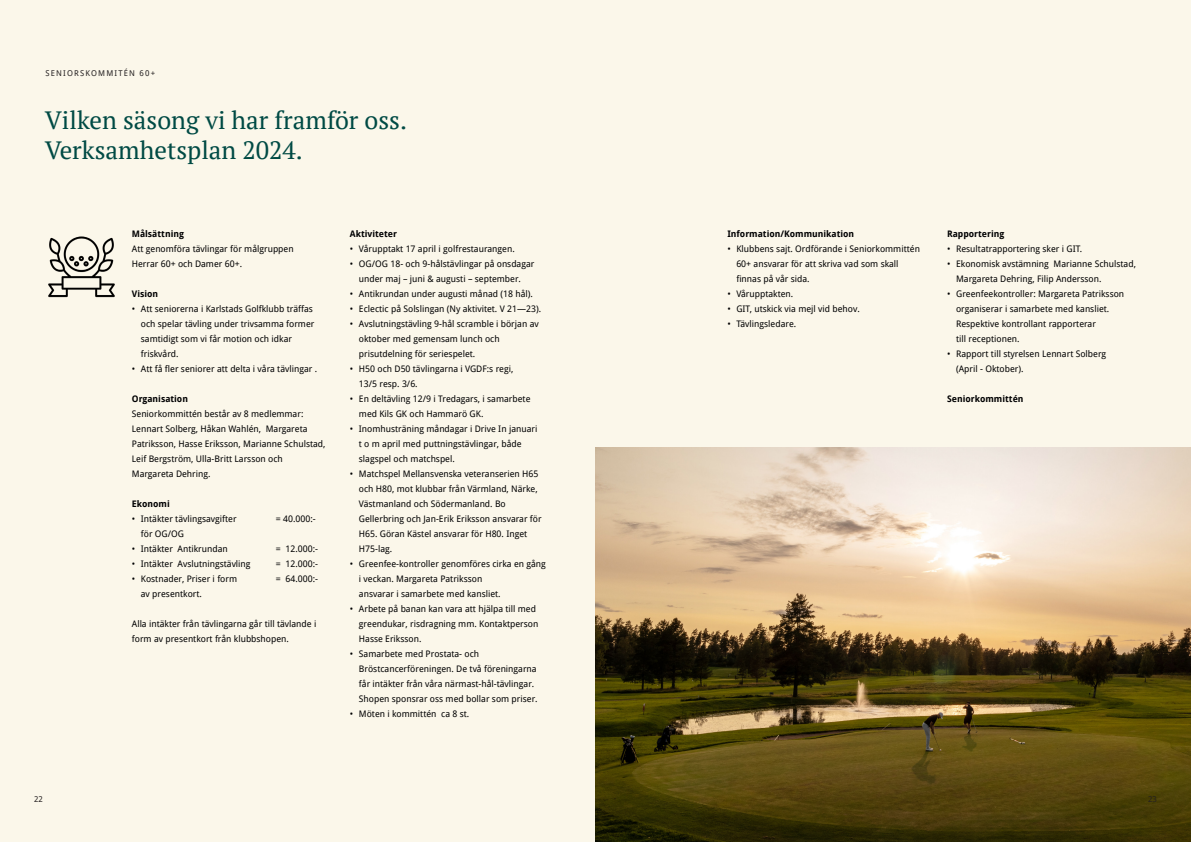
<style>
.page{position:relative;width:1191px;height:842px;background:#fbf7ea}
.page>*{position:absolute;margin:0;border:0;box-sizing:border-box;transform-origin:0 0}
.t1{font:25px/30px "PT Serif";color:#004a44}
.t2{font:9px/15px "Droid Sans";color:#000001}
.t3{font:700 9px "Droid Sans";color:#000001}
.t4{font:8px "Droid Sans";letter-spacing:.15em;color:#231f20}
</style>
<div class="page">
<img style="left:48px;top:236px;width:67px;height:62px">
<img style="left:595px;top:448px;width:596px;height:394px">
<p class="t4" style="left:45px;top:67px;width:111px">SENIORSKOMMITÉN 60+</p>
<h1 class="t1" style="left:45px;top:105px;width:364px">Vilken säsong vi har framför oss.<br>Verksamhetsplan 2024.</h1>
<p class="t3" style="left:132px;top:227px;width:54px">Målsättning</p>
<p class="t2" style="left:132px;top:241px;width:163px">Att genomföra tävlingar för målgruppen<br>Herrar 60+ och Damer 60+.</p>
<p class="t3" style="left:132px;top:287px;width:28px">Vision</p>
<p class="t2" style="left:141px;top:301px;width:175px;text-indent:-9px">• Att seniorerna i Karlstads Golfklubb träffas och spelar tävling under trivsamma former samtidigt som vi får motion och idkar friskvård.</p>
<p class="t2" style="left:132px;top:361px;width:187px">• Att få fler seniorer att delta i våra tävlingar .</p>
<p class="t3" style="left:132px;top:392px;width:58px">Organisation</p>
<p class="t2" style="left:132px;top:406px;width:195px">Seniorkommittén består av 8 medlemmar:<br>Lennart Solberg, Håkan Wahlén, Margareta Patriksson, Hasse Eriksson, Marianne Schulstad, Leif Bergström, Ulla-Britt Larsson och Margareta Dehring.</p>
<p class="t3" style="left:132px;top:497px;width:39px">Ekonomi</p>
<p class="t2" style="left:132px;top:511px;width:106px">• Intäkter tävlingsavgifter</p>
<p class="t2" style="left:276px;top:511px;width:41px">= 40.000:-</p>
<p class="t2" style="left:141px;top:526px;width:45px">för OG/OG</p>
<p class="t2" style="left:132px;top:541px;width:97px">• Intäkter Antikrundan</p>
<p class="t2" style="left:276px;top:541px;width:44px">= 12.000:-</p>
<p class="t2" style="left:132px;top:556px;width:120px">• Intäkter Avslutningstävling</p>
<p class="t2" style="left:276px;top:556px;width:44px">= 12.000:-</p>
<p class="t2" style="left:132px;top:571px;width:107px">• Kostnader, Priser i form</p>
<p class="t2" style="left:276px;top:571px;width:44px">= 64.000:-</p>
<p class="t2" style="left:141px;top:586px;width:63px">av presentkort.</p>
<p class="t2" style="left:132px;top:616px;width:186px">Alla intäkter från tävlingarna går till tävlande i form av presentkort från klubbshopen.</p>
<p class="t3" style="left:350px;top:227px;width:49px">Aktiviteter</p>
<p class="t2" style="left:350px;top:241px;width:166px">• Vårupptakt 17 april i golfrestaurangen.</p>
<p class="t2" style="left:350px;top:256px;width:186px;text-align:center">• OG/OG 18- och 9-hålstävlingar på onsdagar under maj – juni &amp; augusti – september.</p>
<p class="t2" style="left:350px;top:286px;width:184px">• Antikrundan under augusti månad (18 hål).</p>
<p class="t2" style="left:350px;top:301px;width:193px">• Eclectic på Solslingan (Ny aktivitet. V 21—23).</p>
<p class="t2" style="left:359px;top:316px;width:181px;text-indent:-9px">• Avslutningstävling 9-hål scramble i början av oktober med gemensam lunch och prisutdelning för seriespelet.</p>
<p class="t2" style="left:359px;top:361px;width:156px;text-indent:-9px">• H50 och D50 tävlingarna i VGDF:s regi,<br>13/5 resp. 3/6.</p>
<p class="t2" style="left:359px;top:391px;width:173px;text-indent:-9px">• En deltävling 12/9 i Tredagars, i samarbete med Kils GK och Hammarö GK.</p>
<p class="t2" style="left:359px;top:421px;width:180px;text-indent:-9px">• Inomhusträning måndagar i Drive In januari t o m april med puttningstävlingar, både slagspel och matchspel.</p>
<p class="t2" style="left:359px;top:466px;width:184px;text-indent:-9px">• Matchspel Mellansvenska veteranserien H65 och H80, mot klubbar från Värmland, Närke, Västmanland och Södermanland. Bo Gellerbring och Jan-Erik Eriksson ansvarar för H65. Göran Kästel ansvarar för H80. Inget H75-lag.</p>
<p class="t2" style="left:359px;top:556px;width:188px;text-indent:-9px">• Greenfee-kontroller genomföres cirka en gång i veckan. Margareta Patriksson<br>ansvarar i samarbete med kansliet.</p>
<p class="t2" style="left:359px;top:601px;width:181px;text-indent:-9px">• Arbete på banan kan vara att hjälpa till med greendukar, risdragning mm. Kontaktperson<br>Hasse Eriksson.</p>
<p class="t2" style="left:359px;top:646px;width:180px;text-indent:-9px">• Samarbete med Prostata- och Bröstcancerföreningen. De två föreningarna får intäkter från våra närmast-hål-tävlingar.<br>Shopen sponsrar oss med bollar som priser.</p>
<p class="t2" style="left:350px;top:706px;width:121px">• Möten i kommittén ca 8 st.</p>
<p class="t3" style="left:727px;top:227px;width:128px">Information/Kommunikation</p>
<p class="t2" style="left:736px;top:241px;width:185px;text-indent:-9px">• Klubbens sajt. Ordförande i Seniorkommittén<br>60+ ansvarar för att skriva vad som skall finnas på vår sida.</p>
<p class="t2" style="left:727px;top:286px;width:67px">• Vårupptakten.</p>
<p class="t2" style="left:727px;top:301px;width:134px">• GIT, utskick via mejl vid behov.</p>
<p class="t2" style="left:727px;top:316px;width:70px">• Tävlingsledare.</p>
<p class="t3" style="left:947px;top:227px;width:59px">Rapportering</p>
<p class="t2" style="left:947px;top:241px;width:137px">• Resultatrapportering sker i GIT.</p>
<p class="t2" style="left:956px;top:256px;width:181px;text-indent:-9px">• Ekonomisk avstämning Marianne Schulstad,<br>Margareta Dehring, Filip Andersson.</p>
<p class="t2" style="left:956px;top:286px;width:170px;text-indent:-9px">• Greenfeekontroller: Margareta Patriksson organiserar i samarbete med kansliet.<br>Respektive kontrollant rapporterar<br>till receptionen.</p>
<p class="t2" style="left:956px;top:346px;width:151px;text-indent:-9px">• Rapport till styrelsen Lennart Solberg (April - Oktober).</p>
<p class="t3" style="left:947px;top:392px;width:78px">Seniorkommittén</p>
<p class="t4" style="left:34px;top:793px;width:10px">22</p>
<p class="t4" style="left:1148px;top:793px;width:10px">23</p>
</div>
